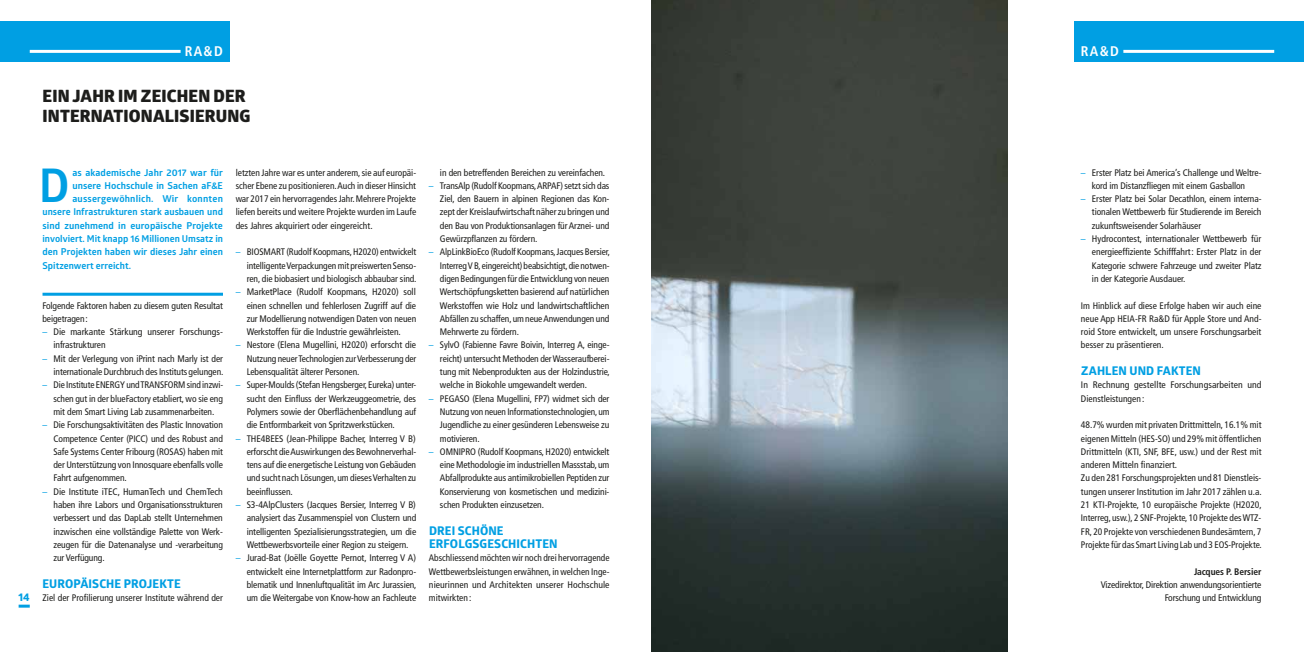
<style>
.page{position:relative;width:1304px;height:652px;background:#fff}
.page>*{position:absolute;margin:0;border:0;box-sizing:border-box;transform-origin:0 0}
.t1{font:700 46.4px "Glober";color:#009fe3}
.t2{font:800 17px/20px "Glober";letter-spacing:.01em;color:#1d1d1b}
.t3{font:700 condensed 14px "Frutiger";color:#fff}
.t4{font:700 12px/13.3px "Globerx";letter-spacing:.01em;color:#009fe3}
.t5{font:700 11px "Globerx";color:#009fe3}
.t6{font:condensed 9.5px/13.3px "Frutiger";letter-spacing:-.01em;color:#1d1d1b;text-align:justify}
.t7{font:700 9.5px "Glober";color:#009fe3}
.t8{font:700 condensed 9.5px "Frutiger";letter-spacing:-.01em;color:#1d1d1b}
.s1{color:#009fe3}
</style>
<div class="page">
<img style="left:652px;top:0;width:355px;height:652px">
<svg style="left:19px;top:605px;width:11px;height:3px"></svg>
<div style="left:1075px;top:21px;width:229px;height:40px;background:#009fe3"></div>
<hr style="left:1123px;top:50px;width:151px;height:3px;background:#fff">
<div style="left:0;top:21px;width:229px;height:40px;background:#009fe3"></div>
<hr style="left:30px;top:50px;width:151px;height:3px;background:#fff">
<hr style="left:43px;top:293px;width:180px;height:3px;background:#009fe3">
<h3 class="t3" style="left:185px;top:43px;width:40px">RA&amp;D</h3>
<h3 class="t3" style="left:1081px;top:43px;width:40px">RA&amp;D</h3>
<h2 class="t2" style="left:43px;top:86px;width:209px">EIN JAHR IM ZEICHEN DER<br>INTERNATIONALISIERUNG</h2>
<p class="t5" style="left:19px;top:589px;width:13px">14</p>
<h1 class="t1" style="left:39px;top:153px;width:32px">D</h1>
<p class="t7" style="left:72px;top:165px;width:152px">as akademische Jahr 2017 war für</p>
<p class="t7" style="left:72px;top:179px;width:152px">unsere Hochschule in Sachen aF&amp;E</p>
<p class="t7" style="left:72px;top:192px;width:152px">aussergewöhnlich. Wir konnten</p>
<p class="t7" style="left:43px;top:205px;width:182px">unsere Infrastrukturen stark ausbauen und</p>
<p class="t7" style="left:43px;top:219px;width:182px">sind zunehmend in europäische Projekte</p>
<p class="t7" style="left:43px;top:232px;width:182px">involviert. Mit knapp 16 Millionen Umsatz in</p>
<p class="t7" style="left:43px;top:245px;width:182px">den Projekten haben wir dieses Jahr einen</p>
<p class="t7" style="left:43px;top:259px;width:90px">Spitzenwert erreicht.</p>
<p class="t6" style="left:43px;top:299px;width:182px">Folgende Faktoren haben zu diesem guten Resultat beigetragen:</p>
<p class="t6" style="left:54px;top:325px;width:171px;text-indent:-11px"><span class="s1">–</span> Die markante Stärkung unserer Forschungs&shy;infrastrukturen</p>
<p class="t6" style="left:43px;top:352px;width:182px;text-align:right"><span class="s1">–</span> Mit der Verlegung von iPrint nach Marly ist der internationale Durchbruch des Instituts gelungen.</p>
<p class="t6" style="left:54px;top:378px;width:171px;text-indent:-11px"><span class="s1">–</span> Die Institute ENERGY und TRANSFORM sind inzwi&shy;schen gut in der blueFactory etabliert, wo sie eng mit dem Smart Living Lab zusammenarbeiten.</p>
<p class="t6" style="left:54px;top:418px;width:171px;text-indent:-11px"><span class="s1">–</span> Die Forschungsaktivitäten des Plastic Innovation Competence Center (PICC) und des Robust and Safe Systems Center Fribourg (ROSAS) haben mit der Unterstützung von Innosquare ebenfalls volle Fahrt aufgenommen.</p>
<p class="t6" style="left:54px;top:485px;width:171px;text-indent:-11px"><span class="s1">–</span> Die Institute iTEC, HumanTech und ChemTech haben ihre Labors und Organisationsstrukturen verbessert und das DapLab stellt Unternehmen inzwischen eine vollständige Palette von Werk&shy;zeugen für die Datenanalyse und -verarbeitung zur Verfügung.</p>
<p class="t4" style="left:43px;top:577px;width:140px">EUROPÄISCHE PROJEKTE</p>
<p class="t6" style="left:43px;top:591px;width:182px">Ziel der Profilierung unserer Institute während der</p>
<p class="t6" style="left:236px;top:166px;width:182px">letzten Jahre war es unter anderem, sie auf europäi&shy;scher Ebene zu positionieren. Auch in dieser Hinsicht war 2017 ein hervorragendes Jahr. Mehrere Projekte liefen bereits und weitere Projekte wurden im Laufe des Jahres akquiriert oder eingereicht.</p>
<p class="t6" style="left:247px;top:245px;width:171px;text-indent:-11px"><span class="s1">–</span> BIOSMART (Rudolf Koopmans, H2020) entwickelt intelligente Verpackungen mit preiswerten Senso&shy;ren, die biobasiert und biologisch abbaubar sind.</p>
<p class="t6" style="left:247px;top:285px;width:171px;text-indent:-11px"><span class="s1">–</span> MarketPlace (Rudolf Koopmans, H2020) soll einen schnellen und fehlerlosen Zugriff auf die zur Modellierung notwendigen Daten von neuen Werkstoffen für die Industrie gewährleisten.</p>
<p class="t6" style="left:247px;top:339px;width:171px;text-indent:-11px"><span class="s1">–</span> Nestore (Elena Mugellini, H2020) erforscht die Nutzung neuer Technologien zur Verbesserung der Lebensqualität älterer Personen.</p>
<p class="t6" style="left:247px;top:378px;width:171px;text-indent:-11px"><span class="s1">–</span> Super-Moulds (Stefan Hengsberger, Eureka) unter&shy;sucht den Einfluss der Werkzeuggeometrie, des Polymers sowie der Oberflächenbehandlung auf die Entformbarkeit von Spritzwerkstücken.</p>
<p class="t6" style="left:247px;top:432px;width:171px;text-indent:-11px"><span class="s1">–</span> THE4BEES (Jean-Philippe Bacher, Interreg V B) erforscht die Auswirkungen des Bewohnerverhal&shy;tens auf die energetische Leistung von Gebäuden und sucht nach Lösungen, um dieses Verhalten zu beeinflussen.</p>
<p class="t6" style="left:247px;top:498px;width:171px;text-indent:-11px"><span class="s1">–</span> S3-4AlpClusters (Jacques Bersier, Interreg V B) analysiert das Zusammenspiel von Clustern und intelligenten Spezialisierungsstrategien, um die Wettbewerbsvorteile einer Region zu steigern.</p>
<p class="t6" style="left:247px;top:551px;width:171px;text-indent:-11px"><span class="s1">–</span> Jurad-Bat (Joëlle Goyette Pernot, Interreg V A) entwickelt eine Internetplattform zur Radonpro&shy;blematik und Innenluftqualität im Arc Jurassien, um die Weitergabe von Know-how an Fachleute</p>
<p class="t6" style="left:440px;top:166px;width:167px">in den betreffenden Bereichen zu vereinfachen.</p>
<p class="t6" style="left:440px;top:179px;width:171px;text-indent:-11px"><span class="s1">–</span> TransAlp (Rudolf Koopmans, ARPAF) setzt sich das Ziel, den Bauern in alpinen Regionen das Kon&shy;zept der Kreislaufwirtschaft näher zu bringen und den Bau von Produktionsanlagen für Arznei- und Gewürzpflanzen zu fördern.</p>
<p class="t6" style="left:440px;top:245px;width:172px;text-indent:-11px"><span class="s1">–</span> AlpLinkBioEco (Rudolf Koopmans, Jacques Bersier, Interreg V B, eingereicht) beabsichtigt, die notwen&shy;digen Bedingungen für die Entwicklung von neuen Wertschöpfungsketten basierend auf natürlichen Werkstoffen wie Holz und landwirtschaftlichen Abfällen zu schaffen, um neue Anwendungen und Mehrwerte zu fördern.</p>
<p class="t6" style="left:440px;top:339px;width:171px;text-indent:-11px"><span class="s1">–</span> SylvO (Fabienne Favre Boivin, Interreg A, einge&shy;reicht) untersucht Methoden der Wasseraufberei&shy;tung mit Nebenprodukten aus der Holzindustrie, welche in Biokohle umgewandelt werden.</p>
<p class="t6" style="left:440px;top:392px;width:171px;text-indent:-11px"><span class="s1">–</span> PEGASO (Elena Mugellini, FP7) widmet sich der Nutzung von neuen Informationstechnologien, um Jugendliche zu einer gesünderen Lebensweise zu motivieren.</p>
<p class="t6" style="left:440px;top:445px;width:171px;text-indent:-11px"><span class="s1">–</span> OMNIPRO (Rudolf Koopmans, H2020) entwickelt eine Methodologie im industriellen Massstab, um Abfallprodukte aus antimikrobiellen Peptiden zur Konservierung von kosmetischen und medizini&shy;schen Produkten einzusetzen.</p>
<p class="t4" style="left:429px;top:524px;width:130px">DREI SCHÖNE<br>ERFOLGSGESCHICHTEN</p>
<p class="t6" style="left:429px;top:551px;width:182px">Abschliessend möchten wir noch drei hervorragende Wettbewerbsleistungen erwähnen, in welchen Inge&shy;nieurinnen und Architekten unserer Hochschule mitwirkten:</p>
<p class="t6" style="left:1081px;top:166px;width:182px;text-align:center"><span class="s1">–</span> Erster Platz bei America’s Challenge und Weltre&shy;kord im Distanzfliegen mit einem Gasballon</p>
<p class="t6" style="left:1092px;top:192px;width:171px;text-indent:-11px"><span class="s1">–</span> Erster Platz bei Solar Decathlon, einem interna&shy;tionalen Wettbewerb für Studierende im Bereich zukunftsweisender Solarhäuser</p>
<p class="t6" style="left:1092px;top:232px;width:171px;text-indent:-11px"><span class="s1">–</span> Hydrocontest, internationaler Wettbewerb für energieeffiziente Schifffahrt: Erster Platz in der Kategorie schwere Fahrzeuge und zweiter Platz in der Kategorie Ausdauer.</p>
<p class="t6" style="left:1081px;top:299px;width:182px">Im Hinblick auf diese Erfolge haben wir auch eine neue App HEIA-FR Ra&amp;D für Apple Store und And&shy;roid Store entwickelt, um unsere Forschungsarbeit besser zu präsentieren.</p>
<p class="t4" style="left:1081px;top:364px;width:121px">ZAHLEN UND FAKTEN</p>
<p class="t6" style="left:1081px;top:378px;width:182px">In Rechnung gestellte Forschungsarbeiten und<br>Dienstleistungen:</p>
<p class="t6" style="left:1081px;top:418px;width:182px;text-align:left">48.7% wurden mit privaten Drittmitteln, 16.1% mit eigenen Mitteln (HES-SO) und 29% mit öffentlichen Drittmitteln (KTI, SNF, BFE, usw.) und der Rest mit anderen Mitteln finanziert.<br>Zu den 281 Forschungsprojekten und 81 Dienstleis&shy;tungen unserer Institution im Jahr 2017 zählen u.a.<br>21 KTI-Projekte, 10 europäische Projekte (H2020, Interreg, usw.), 2 SNF-Projekte, 10 Projekte des WTZ-FR, 20 Projekte von verschiedenen Bundesämtern, 7<br>Projekte für das Smart Living Lab und 3 EOS-Projekte.</p>
<p class="t8" style="left:1194px;top:566px;width:69px">Jacques P. Bersier</p>
<p class="t6" style="left:1101px;top:578px;width:162px;text-align:right">Vizedirektor, Direktion anwendungsorientierte<br>Forschung und Entwicklung</p>
</div>
